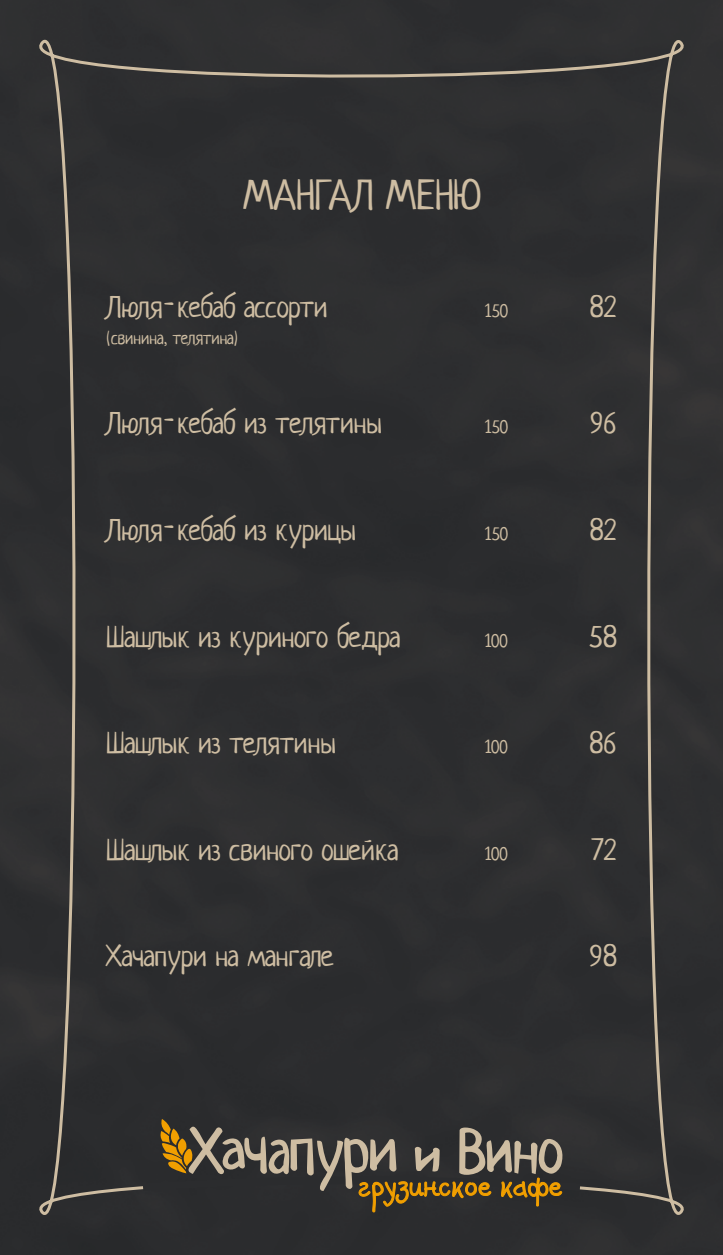
<style>
.page{position:relative;width:723px;height:1255px;background:#fff}
.page>*{position:absolute;margin:0;border:0;box-sizing:border-box;transform-origin:0 0}
.t1{font:42px "Neucha";color:#cebda2}
.t2{font:30px "Neucha";color:#cebda2}
.t3{font:30px "Neucha";letter-spacing:-.02em;color:#cebda2}
.t4{font:18px "Neucha";color:#cebda2}
</style>
<div class="page">
<div style="left:0;top:0;width:723px;height:1254px;background:#2d2e30"></div>
<svg style="left:136px;top:1118px;width:451px;height:94px;background:#4e483c"></svg>
<h1 class="t1" style="left:242px;top:170px;width:240px">МАНГАЛ МЕНЮ</h1>
<p class="t3" style="left:106px;top:289px;width:223px">Люля-кебаб ассорти</p>
<p class="t4" style="left:484px;top:300px;width:25px">150</p>
<p class="t2" style="left:589px;top:289px;width:29px">82</p>
<p class="t4" style="left:106px;top:327px;width:133px">(свинина, телятина)</p>
<p class="t3" style="left:106px;top:405px;width:277px">Люля-кебаб из телятины</p>
<p class="t4" style="left:484px;top:416px;width:25px">150</p>
<p class="t2" style="left:590px;top:405px;width:28px">96</p>
<p class="t3" style="left:106px;top:512px;width:251px">Люля-кебаб из курицы</p>
<p class="t4" style="left:484px;top:523px;width:25px">150</p>
<p class="t2" style="left:589px;top:512px;width:29px">82</p>
<p class="t2" style="left:106px;top:618px;width:296px">Шашлык из куриного бедра</p>
<p class="t4" style="left:484px;top:630px;width:25px">100</p>
<p class="t2" style="left:589px;top:618px;width:29px">58</p>
<p class="t2" style="left:106px;top:725px;width:231px">Шашлык из телятины</p>
<p class="t4" style="left:484px;top:736px;width:25px">100</p>
<p class="t2" style="left:589px;top:725px;width:29px">86</p>
<p class="t2" style="left:106px;top:831px;width:294px">Шашлык из свиного ошейка</p>
<p class="t4" style="left:484px;top:843px;width:25px">100</p>
<p class="t2" style="left:591px;top:831px;width:27px">72</p>
<p class="t2" style="left:106px;top:938px;width:229px">Хачапури на мангале</p>
<p class="t2" style="left:589px;top:938px;width:29px">98</p>
</div>
